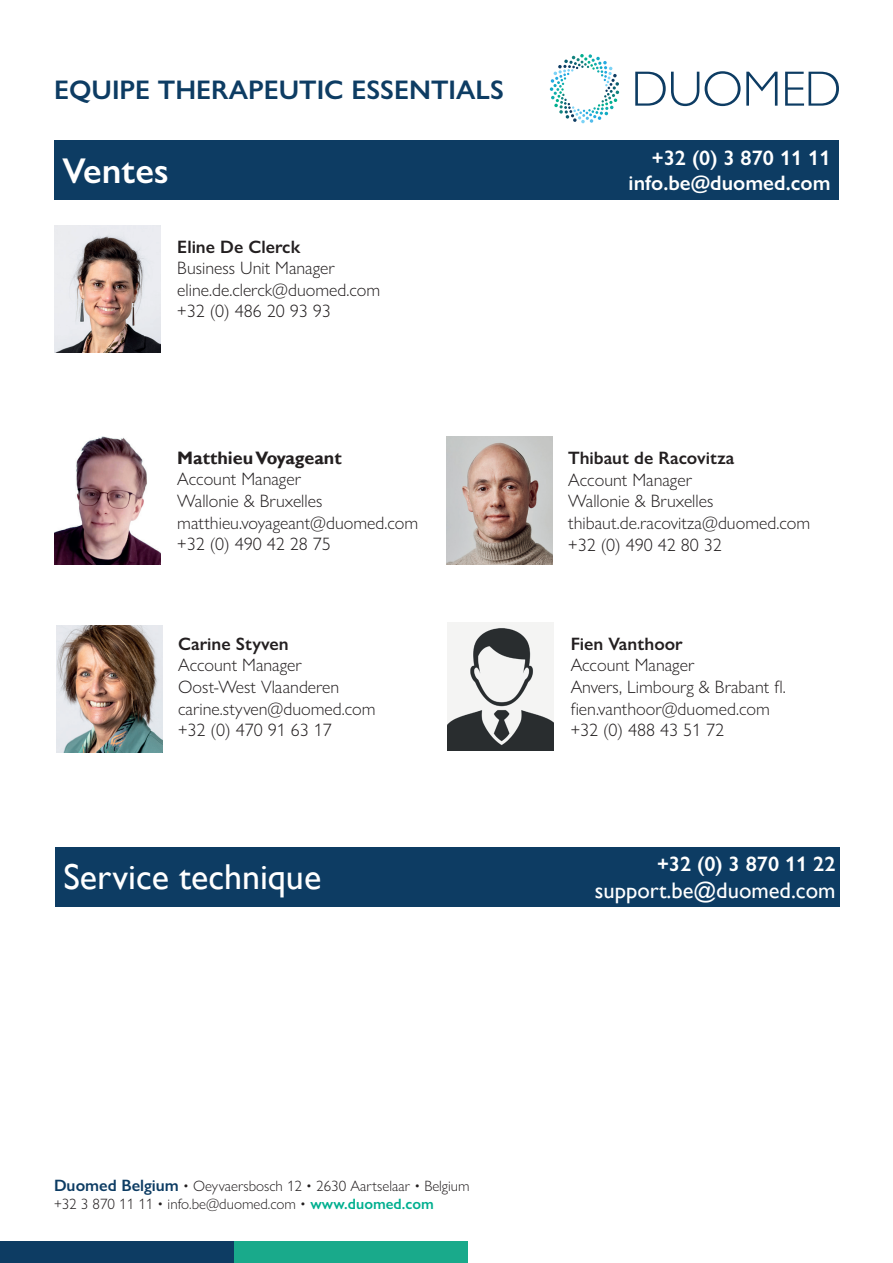
<style>
.page{position:relative;width:893px;height:1263px;background:#fff}
.page>*{position:absolute;margin:0;border:0;box-sizing:border-box;transform-origin:0 0}
.t1{font:36px "Gill Sans";color:#fff}
.t2{font:600 36px "Gill Sans Nova";color:#fff}
.t3{font:600 27px "Gill Sans Nova";color:#0d3c63}
.t4{font:22.5px "Gill Sans";color:#fff}
.t5{font:600 21px/25.2px "Gill Sans Nova";color:#fff;text-align:right}
.t6{font:300 18px/21.6px "Gill Sans Nova";color:#231f20}
.t7{font:600 18px "Gill Sans Nova";color:#231f20}
.t8{font:700 18px "Gill Sans";color:#231f20}
.t9{font:300 15px/18px "Gill Sans Nova";color:#231f20}
.s1{font-weight:600;font-size:16.5px;color:#0d3c63}
.s2{font-weight:600;color:#01af8f}
</style>
<div class="page">
<img style="left:56px;top:625px;width:106px;height:128px">
<div style="left:0;top:1242px;width:234px;height:21px;background:#0d3c63"></div>
<div style="left:234px;top:1242px;width:234px;height:21px;background:#19aa8b"></div>
<div style="left:54px;top:140px;width:785px;height:60px;background:#0d3c63"></div>
<svg style="left:550px;top:54px;width:69px;height:69px"></svg>
<svg style="left:635px;top:71px;width:204px;height:35px"></svg>
<img style="left:54px;top:437px;width:106px;height:127px">
<div style="left:55px;top:847px;width:785px;height:59px;background:#0d3c63"></div>
<img style="left:54px;top:225px;width:106px;height:128px">
<img style="left:446px;top:437px;width:107px;height:127px">
<img style="left:447px;top:623px;width:107px;height:127px">
<h2 class="t3" style="left:54px;top:73px;width:451px">EQUIPE THERAPEUTIC ESSENTIALS</h2>
<h1 class="t2" style="left:63px;top:149px;width:108px">Ventes</h1>
<p class="t5" style="left:629px;top:145px;width:203px">+32 (0) 3 870 11 11 info.be@duomed.com</p>
<p class="t7" style="left:177px;top:235px;width:124px">Eline De Clerck</p>
<p class="t6" style="left:177px;top:257px;width:204px">Business Unit Manager eline.de.clerck@duomed.com +32 (0) 486 20 93 93</p>
<p class="t8" style="left:177px;top:447px;width:166px">Matthieu Voyageant</p>
<p class="t6" style="left:177px;top:468px;width:242px">Account Manager<br>Wallonie &amp; Bruxelles matthieu.voyageant@duomed.com +32 (0) 490 42 28 75</p>
<p class="t7" style="left:178px;top:632px;width:112px">Carine Styven</p>
<p class="t6" style="left:178px;top:654px;width:199px">Account Manager<br>Oost-West Vlaanderen carine.styven@duomed.com +32 (0) 470 91 63 17</p>
<p class="t7" style="left:568px;top:447px;width:167px">Thibaut de Racovitza</p>
<p class="t6" style="left:568px;top:469px;width:243px">Account Manager<br>Wallonie &amp; Bruxelles thibaut.de.racovitza@duomed.com +32 (0) 490 42 80 32</p>
<p class="t7" style="left:571px;top:632px;width:114px">Fien Vanthoor</p>
<p class="t6" style="left:571px;top:654px;width:216px">Account Manager<br>Anvers, Limbourg &amp; Brabant fl. fien.vanthoor@duomed.com +32 (0) 488 43 51 72</p>
<h1 class="t1" style="left:63px;top:856px;width:259px">Service technique</h1>
<p class="t5" style="left:657px;top:851px;width:180px">+32 (0) 3 870 11 22</p>
<p class="t4" style="left:595px;top:877px;width:242px">support.be@duomed.com</p>
<p class="t9" style="left:54px;top:1177px;width:417px"><span class="s1">Duomed Belgium</span> • Oeyvaersbosch 12 • 2630 Aartselaar • Belgium +32 3 870 11 11 • info.be@duomed.com • <span class="s2">www.duomed.com</span></p>
</div>
